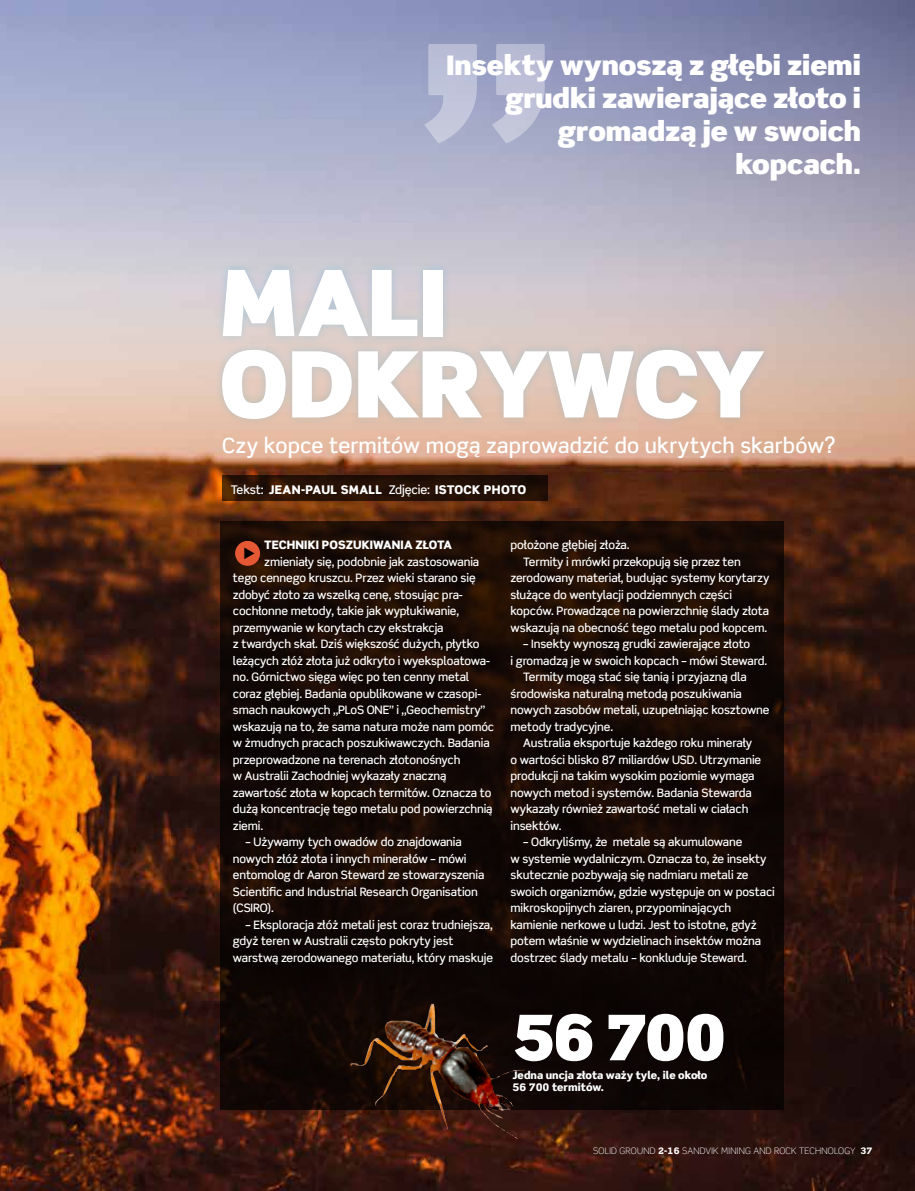
<style>
.page{position:relative;width:915px;height:1191px;background:#fff}
.page>*{position:absolute;margin:0;border:0;box-sizing:border-box;transform-origin:0 0}
.t1{font:900 91.8px/81.3px "Scene Pro";color:#fff}
.t2{font:900 63px "Scene Pro";color:#fff}
.t3{font:900 27px/33px "Scene Pro";color:#fff;text-align:right}
.t4{font:500 21px "Scene Pro";letter-spacing:.005em;color:#fff}
.t5{font:900 12px "Scene Pro";letter-spacing:.03em;color:#fff}
.t6{font:500 11.7px/16.5px "Scene Pro";letter-spacing:-.01em;color:#fff}
.t7{font:900 11.7px "Scene Pro";letter-spacing:.01em;color:#fff}
.t8{font:900 10.5px "Scene Pro";color:#fff}
.t9{font:300 9px "Scene Pro";letter-spacing:.025em;color:#fff}
.s1{font-weight:500}
.s2{font-weight:900}
</style>
<div class="page">
<img style="left:0;top:0;width:914px;height:1191px">
<svg style="left:220px;top:521px;width:564px;height:589px;background:#140804"></svg>
<div style="left:213px;top:260px;width:558px;height:167px;background:#00a2e6;opacity:.2"></div>
<svg style="left:222px;top:475px;width:325px;height:26px;background:#271105"></svg>
<img style="left:350px;top:1003px;width:168px;height:136px">
<svg style="left:424px;top:44px;width:120px;height:99px;background:#b3b7d1"></svg>
<svg style="left:236px;top:538px;width:24px;height:28px"></svg>
<h3 class="t3" style="left:446px;top:48px;width:416px">Insekty wynoszą z głębi ziemi grudki zawierające złoto i gromadzą je w swoich kopcach.</h3>
<h1 class="t1" style="left:219px;top:260px;width:546px">MALI<br>ODKRYWCY</h1>
<h3 class="t4" style="left:222px;top:432px;width:614px">Czy kopce termitów mogą zaprowadzić do ukrytych skarbów?</h3>
<p class="t5" style="left:231px;top:482px;width:297px"><span class="s1">Tekst:</span> JEAN-PAUL SMALL <span class="s1">Zdjęcie:</span> ISTOCK PHOTO</p>
<p class="t7" style="left:264px;top:537px;width:189px">TECHNIKI POSZUKIWANIA ZŁOTA</p>
<p class="t6" style="left:233px;top:553px;width:263px;text-indent:31px">zmieniały się, podobnie jak zastosowania tego cennego kruszcu. Przez wieki starano się zdobyć złoto za wszelką cenę, stosując pra&shy;cochłonne metody, takie jak wypłukiwanie, przemywanie w korytach czy ekstrakcja<br>z twardych skał. Dziś większość dużych, płytko leżących złóż złota już odkryto i wyeksploatowa&shy;no. Górnictwo sięga więc po ten cenny metal coraz głębiej. Badania opublikowane w czasopi&shy;smach naukowych „PLoS ONE” i „Geochemistry” wskazują na to, że sama natura może nam pomóc w żmudnych pracach poszukiwawczych. Badania przeprowadzone na terenach złotonośnych<br>w Australii Zachodniej wykazały znaczną zawartość złota w kopcach termitów. Oznacza to dużą koncentrację tego metalu pod powierzchnią ziemi.</p>
<p class="t6" style="left:233px;top:833px;width:253px;text-indent:13px">– Używamy tych owadów do znajdowania nowych złóż złota i innych minerałów – mówi entomolog dr Aaron Steward ze stowarzyszenia Scientific and Industrial Research Organisation (CSIRO).</p>
<p class="t6" style="left:233px;top:916px;width:261px;text-indent:13px">– Eksploracja złóż metali jest coraz trudniejsza, gdyż teren w Australii często pokryty jest warstwą zerodowanego materiału, który maskuje</p>
<p class="t6" style="left:510px;top:536px;width:120px">położone głębiej złoża.</p>
<p class="t6" style="left:523px;top:553px;width:219px">Termity i mrówki przekopują się przez ten</p>
<p class="t6" style="left:510px;top:569px;width:260px">zerodowany materiał, budując systemy korytarzy</p>
<p class="t6" style="left:510px;top:586px;width:223px">służące do wentylacji podziemnych części</p>
<p class="t6" style="left:510px;top:602px;width:260px">kopców. Prowadzące na powierzchnię ślady złota</p>
<p class="t6" style="left:510px;top:619px;width:258px">wskazują na obecność tego metalu pod kopcem.</p>
<p class="t6" style="left:523px;top:635px;width:228px">– Insekty wynoszą grudki zawierające złoto</p>
<p class="t6" style="left:510px;top:652px;width:258px">i gromadzą je w swoich kopcach – mówi Steward.</p>
<p class="t6" style="left:523px;top:668px;width:225px">Termity mogą stać się tanią i przyjazną dla</p>
<p class="t6" style="left:510px;top:685px;width:233px">środowiska naturalną metodą poszukiwania</p>
<p class="t6" style="left:510px;top:701px;width:260px">nowych zasobów metali, uzupełniając kosztowne</p>
<p class="t6" style="left:510px;top:718px;width:104px">metody tradycyjne.</p>
<p class="t6" style="left:523px;top:734px;width:230px">Australia eksportuje każdego roku minerały</p>
<p class="t6" style="left:510px;top:751px;width:252px">o wartości blisko 87 miliardów USD. Utrzymanie</p>
<p class="t6" style="left:510px;top:767px;width:245px">produkcji na takim wysokim poziomie wymaga</p>
<p class="t6" style="left:510px;top:784px;width:243px">nowych metod i systemów. Badania Stewarda</p>
<p class="t6" style="left:510px;top:800px;width:239px">wykazały również zawartość metali w ciałach</p>
<p class="t6" style="left:510px;top:817px;width:52px">insektów.</p>
<p class="t6" style="left:510px;top:833px;width:266px;text-indent:13px">– Odkryliśmy, że metale są akumulowane<br>w systemie wydalniczym. Oznacza to, że insekty skutecznie pozbywają się nadmiaru metali ze swoich organizmów, gdzie występuje on w postaci mikroskopijnych ziaren, przypominających kamienie nerkowe u ludzi. Jest to istotne, gdyż potem właśnie w wydzielinach insektów można dostrzec ślady metalu – konkluduje Steward.</p>
<h2 class="t2" style="left:513px;top:996px;width:215px">56 700</h2>
<p class="t8" style="left:512px;top:1080px;width:93px">56 700 termitów.</p>
<p class="t8" style="left:512px;top:1068px;width:196px">Jedna uncja złota waży tyle, ile około</p>
<p class="t9" style="left:593px;top:1145px;width:280px">SOLID GROUND <span class="s2">2-16</span> SANDVIK MINING AND ROCK TECHNOLOGY <span class="s2">37</span></p>
</div>
